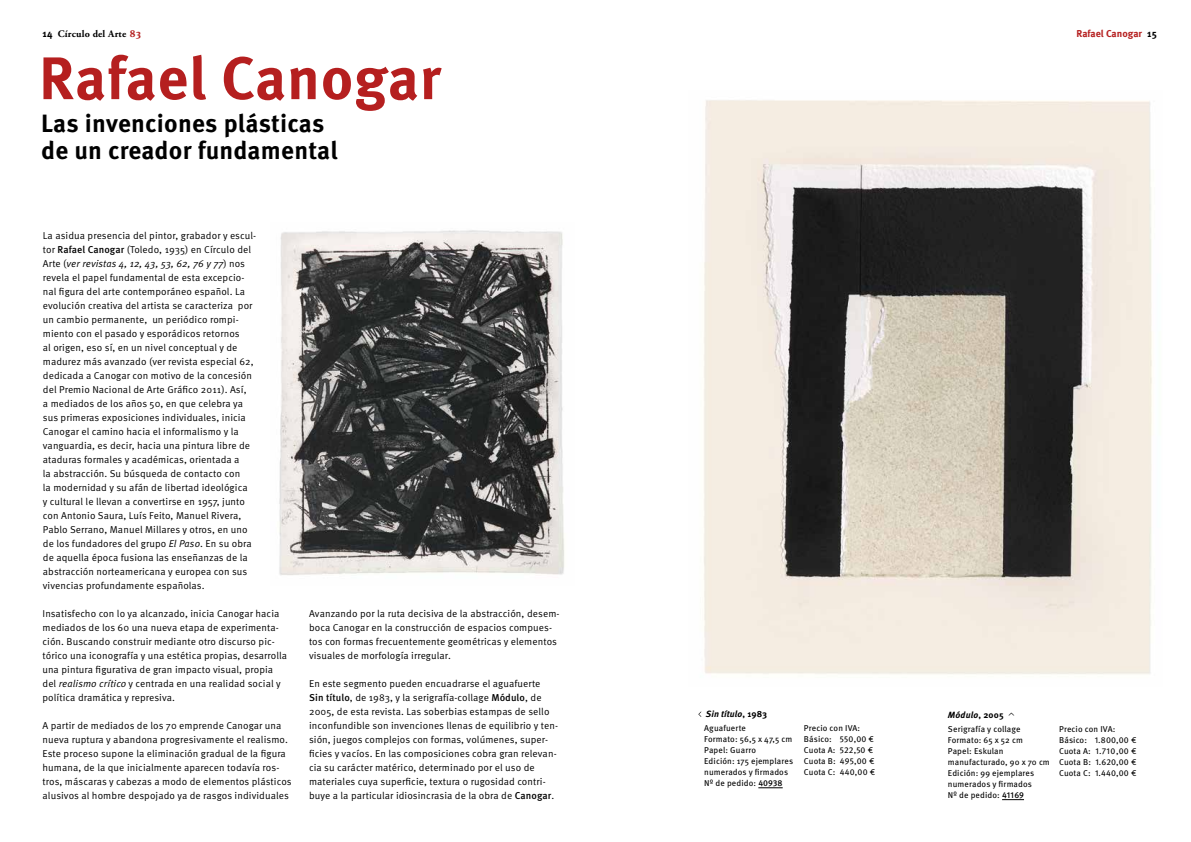
<style>
.page{position:relative;width:1191px;height:842px;background:#fff}
.page>*{position:absolute;margin:0;border:0;box-sizing:border-box;transform-origin:0 0}
.t1{font:700 60px "Meta Pro";letter-spacing:.01em;color:#b51f1f}
.t2{font:700 25px/27px "Meta Pro";letter-spacing:.005em;color:#000}
.t3{font:10px/14px "Meta Pro";letter-spacing:.01em;color:#000}
.t4{font:700 10px "Adobe Garamond Pro";letter-spacing:.02em;color:#000}
.t5{font:700 10px "Meta Pro";color:#b51f1f}
.t6{font:italic 700 9px "Meta Pro";letter-spacing:.015em;color:#000}
.t7{font:8.5px/11px "Meta Pro";letter-spacing:.015em;color:#000}
.s1{font-family:"Meta Pro"}
.s2{font-family:"Meta Serif Sc";color:#b51f1f}
.s3{font-weight:500}
.s4{font-style:italic}
.s5{color:#000}
.s6{font-style:normal}
</style>
<div class="page">
<img style="left:704px;top:100px;width:448px;height:575px">
<svg style="left:758px;top:788px;width:24px;height:1px"></svg>
<svg style="left:1002px;top:799px;width:22px;height:1px"></svg>
<img style="left:279px;top:230px;width:285px;height:345px">
<p class="t4" style="left:43px;top:28px;width:100px"><span class="s1">14</span> Círculo del Arte <span class="s2">83</span></p>
<h1 class="t1" style="left:39px;top:40px;width:404px">Rafael Canogar</h1>
<h2 class="t2" style="left:41px;top:111px;width:298px">Las invenciones plásticas de un creador fundamental</h2>
<p class="t3" style="left:43px;top:229px;width:215px">La asidua presencia del pintor, grabador y escul&shy;tor <span class="s3">Rafael Canogar</span> (Toledo, 1935) en Círculo del Arte (<span class="s4">ver revistas 4, 12, 43, 53, 62, 76 y 77</span>) nos revela el papel fundamental de esta excepcio&shy;nal figura del arte contemporáneo español. La evolución creativa del artista se caracteriza por un cambio permanente, un periódico rompi&shy;miento con el pasado y esporádicos retornos<br>al origen, eso sí, en un nivel conceptual y de madurez más avanzado (ver revista especial 62, dedicada a Canogar con motivo de la concesión del Premio Nacional de Arte Gráfico 2011). Así,<br>a mediados de los años 50, en que celebra ya sus primeras exposiciones individuales, inicia Canogar el camino hacia el informalismo y la vanguardia, es decir, hacia una pintura libre de ataduras formales y académicas, orientada a<br>la abstracción. Su búsqueda de contacto con<br>la modernidad y su afán de libertad ideológica<br>y cultural le llevan a convertirse en 1957, junto con Antonio Saura, Luís Feito, Manuel Rivera, Pablo Serrano, Manuel Millares y otros, en uno de los fundadores del grupo <span class="s4">El Paso</span>. En su obra de aquella época fusiona las enseñanzas de la abstracción norteamericana y europea con sus vivencias profundamente españolas.</p>
<p class="t3" style="left:43px;top:607px;width:246px">Insatisfecho con lo ya alcanzado, inicia Canogar hacia mediados de los 60 una nueva etapa de experimenta&shy;ción. Buscando construir mediante otro discurso pic&shy;tórico una iconografía y una estética propias, desarrolla una pintura figurativa de gran impacto visual, propia del <span class="s4">realismo crítico</span> y centrada en una realidad social y política dramática y represiva.</p>
<p class="t3" style="left:43px;top:719px;width:251px">A partir de mediados de los 70 emprende Canogar una nueva ruptura y abandona progresivamente el realismo.<br>Este proceso supone la eliminación gradual de la figura humana, de la que inicialmente aparecen todavía ros&shy;tros, máscaras y cabezas a modo de elementos plásticos alusivos al hombre despojado ya de rasgos individuales</p>
<p class="t3" style="left:309px;top:607px;width:252px">Avanzando por la ruta decisiva de la abstracción, desem&shy;boca Canogar en la construcción de espacios compues&shy;tos con formas frecuentemente geométricas y elementos visuales de morfología irregular.</p>
<p class="t3" style="left:309px;top:677px;width:250px">En este segmento pueden encuadrarse el aguafuerte<br><span class="s3">Sin título</span>, de 1983, y la serigrafía-collage <span class="s3">Módulo</span>, de 2005, de esta revista. Las soberbias estampas de sello inconfundible son invenciones llenas de equilibrio y ten&shy;sión, juegos complejos con formas, volúmenes, super&shy;ficies y vacíos. En las composiciones cobra gran relevan&shy;cia su carácter matérico, determinado por el uso de materiales cuya superficie, textura o rugosidad contri&shy;buye a la particular idiosincrasia de la obra de <span class="s3">Canogar</span>.</p>
<p class="t5" style="left:1076px;top:27px;width:82px">Rafael Canogar <span class="s5">15</span></p>
<p class="t6" style="left:706px;top:708px;width:63px">Sin título<span class="s6">, 1983</span></p>
<p class="t7" style="left:704px;top:723px;width:90px">Aguafuerte<br>Formato: 56,5 x 47,5 cm<br>Papel: Guarro<br>Edición: 175 ejemplares numerados y firmados<br>Nº de pedido: <span class="s3">40938</span></p>
<p class="t7" style="left:804px;top:722px;width:73px">Precio con IVA:<br>Básico: 550,00 €<br>Cuota A: 522,50 €<br>Cuota B: 495,00 €<br>Cuota C: 440,00 €</p>
<p class="t6" style="left:948px;top:709px;width:57px">Módulo<span class="s6">, 2005</span></p>
<p class="t7" style="left:948px;top:723px;width:103px">Serigrafía y collage<br>Formato: 65 x 52 cm<br>Papel: Eskulan manufacturado, 90 x 70 cm<br>Edición: 99 ejemplares numerados y firmados<br>Nº de pedido: <span class="s3">41169</span></p>
<p class="t7" style="left:1059px;top:723px;width:79px">Precio con IVA:<br>Básico: 1.800,00 €<br>Cuota A: 1.710,00 €<br>Cuota B: 1.620,00 €<br>Cuota C: 1.440,00 €</p>
</div>
